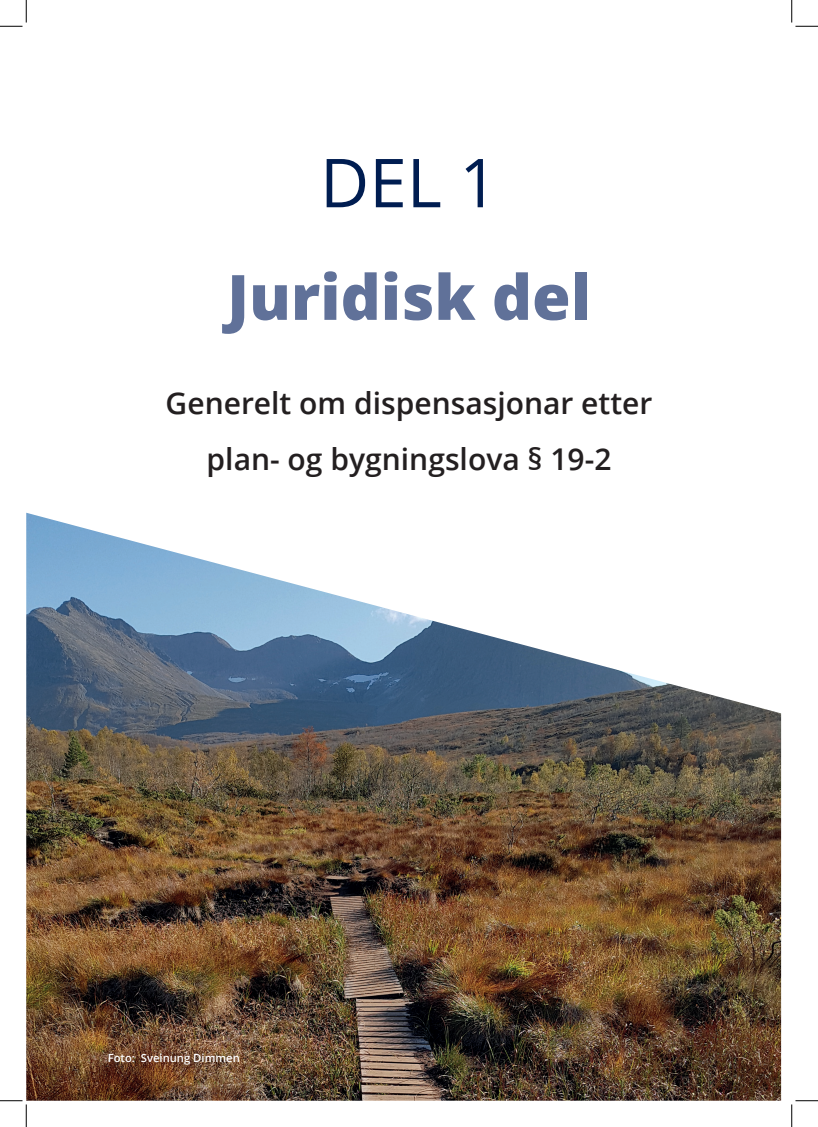
<style>
.page{position:relative;width:818px;height:1127px;background:#fff}
.page>*{position:absolute;margin:0;border:0;box-sizing:border-box;transform-origin:0 0}
.t1{font:67.5px "Open Sans";color:#001d51}
.t2{font:800 62.5px "Open Sans";color:#607199}
.t3{font:600 30px/56.2px "Open Sans";color:#231f20;text-align:center}
.t4{font:600 11.25px "Open Sans";color:#fff}
</style>
<div class="page">
<img style="left:26px;top:512px;width:755px;height:588px">
<svg style="left:0;top:0;width:27px;height:27px"></svg>
<svg style="left:0;top:1100px;width:27px;height:26px"></svg>
<svg style="left:791px;top:0;width:27px;height:27px"></svg>
<svg style="left:791px;top:1100px;width:27px;height:26px"></svg>
<h1 class="t1" style="left:320px;top:136px;width:179px">DEL 1</h1>
<h2 class="t2" style="left:227px;top:249px;width:365px">Juridisk del</h2>
<p class="t3" style="left:166px;top:374px;width:488px">Generelt om dispensasjonar etter plan- og bygningslova § 19-2</p>
<p class="t4" style="left:108px;top:1050px;width:134px">Foto: Sveinung Dimmen</p>
</div>
